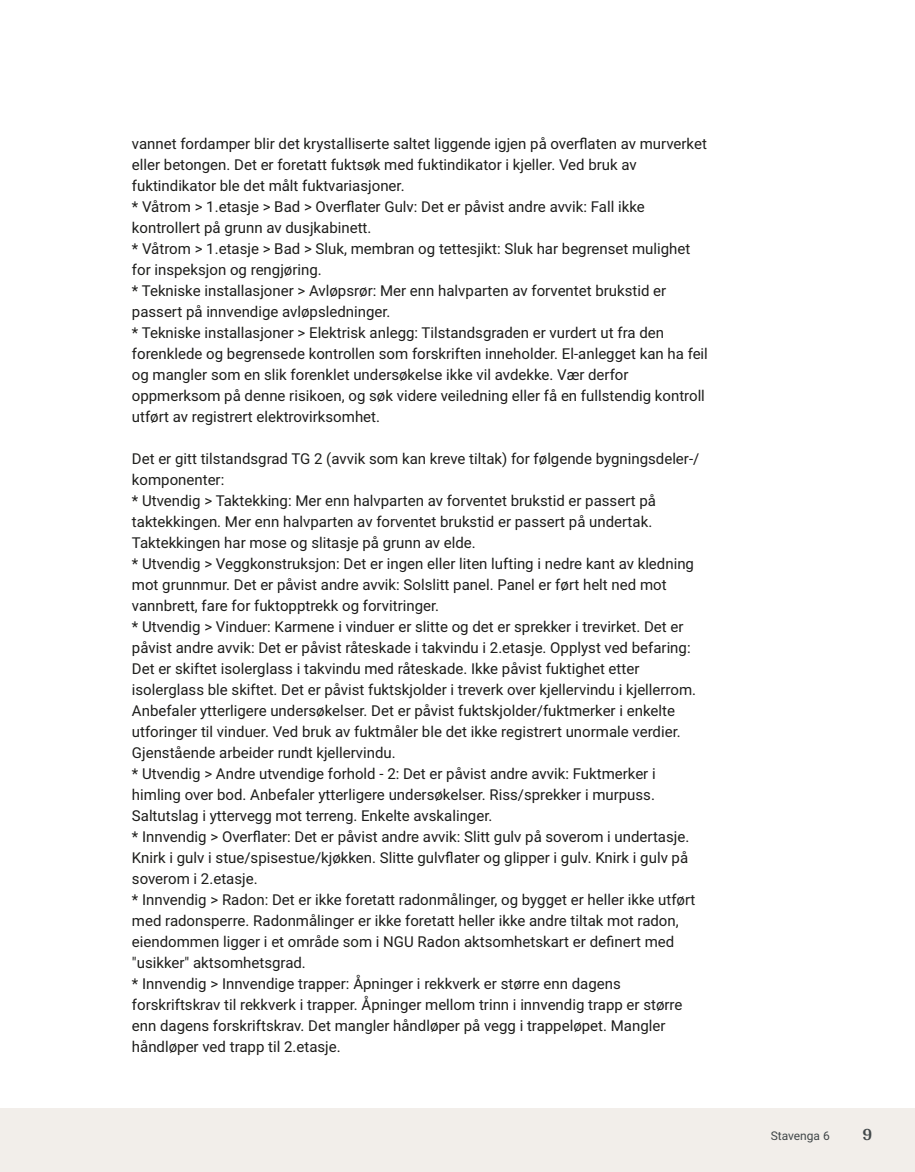
<style>
.page{position:relative;width:915px;height:1172px;background:#fff}
.page>*{position:absolute;margin:0;border:0;box-sizing:border-box;transform-origin:0 0}
.t1{font:700 18px "Arya";color:#414749}
.t2{font:15px/21px "Roboto Vitec";color:#1d1d1b}
.t3{font:12px "Roboto Vitec";color:#414749}
</style>
<div class="page">
<div style="left:0;top:1108px;width:914px;height:64px;background:#f2eeea"></div>
<p class="t2" style="left:132px;top:132px;width:577px">vannet fordamper blir det krystalliserte saltet liggende igjen på overflaten av murverket eller betongen. Det er foretatt fuktsøk med fuktindikator i kjeller. Ved bruk av fuktindikator ble det målt fuktvariasjoner.<br>* Våtrom &gt; 1.etasje &gt; Bad &gt; Overflater Gulv: Det er påvist andre avvik: Fall ikke kontrollert på grunn av dusjkabinett.<br>* Våtrom &gt; 1.etasje &gt; Bad &gt; Sluk, membran og tettesjikt: Sluk har begrenset mulighet for inspeksjon og rengjøring.<br>* Tekniske installasjoner &gt; Avløpsrør: Mer enn halvparten av forventet brukstid er passert på innvendige avløpsledninger.<br>* Tekniske installasjoner &gt; Elektrisk anlegg: Tilstandsgraden er vurdert ut fra den forenklede og begrensede kontrollen som forskriften inneholder. El‑anlegget kan ha feil og mangler som en slik forenklet undersøkelse ikke vil avdekke. Vær derfor oppmerksom på denne risikoen, og søk videre veiledning eller få en fullstendig kontroll utført av registrert elektrovirksomhet.</p>
<p class="t2" style="left:132px;top:447px;width:568px">Det er gitt tilstandsgrad TG 2 (avvik som kan kreve tiltak) for følgende bygningsdeler‑/ komponenter:<br>* Utvendig &gt; Taktekking: Mer enn halvparten av forventet brukstid er passert på taktekkingen. Mer enn halvparten av forventet brukstid er passert på undertak.<br>Taktekkingen har mose og slitasje på grunn av elde.<br>* Utvendig &gt; Veggkonstruksjon: Det er ingen eller liten lufting i nedre kant av kledning mot grunnmur. Det er påvist andre avvik: Solslitt panel. Panel er ført helt ned mot vannbrett, fare for fuktopptrekk og forvitringer.<br>* Utvendig &gt; Vinduer: Karmene i vinduer er slitte og det er sprekker i trevirket. Det er påvist andre avvik: Det er påvist råteskade i takvindu i 2.etasje. Opplyst ved befaring:<br>Det er skiftet isolerglass i takvindu med råteskade. Ikke påvist fuktighet etter isolerglass ble skiftet. Det er påvist fuktskjolder i treverk over kjellervindu i kjellerrom.<br>Anbefaler ytterligere undersøkelser. Det er påvist fuktskjolder/fuktmerker i enkelte utforinger til vinduer. Ved bruk av fuktmåler ble det ikke registrert unormale verdier.<br>Gjenstående arbeider rundt kjellervindu.<br>* Utvendig &gt; Andre utvendige forhold ‑ 2: Det er påvist andre avvik: Fuktmerker i himling over bod. Anbefaler ytterligere undersøkelser. Riss/sprekker i murpuss.<br>Saltutslag i yttervegg mot terreng. Enkelte avskalinger.<br>* Innvendig &gt; Overflater: Det er påvist andre avvik: Slitt gulv på soverom i undertasje.<br>Knirk i gulv i stue/spisestue/kjøkken. Slitte gulvflater og glipper i gulv. Knirk i gulv på soverom i 2.etasje.<br>* Innvendig &gt; Radon: Det er ikke foretatt radonmålinger, og bygget er heller ikke utført med radonsperre. Radonmålinger er ikke foretatt heller ikke andre tiltak mot radon, eiendommen ligger i et område som i NGU Radon aktsomhetskart er definert med "usikker" aktsomhetsgrad.<br>* Innvendig &gt; Innvendige trapper: Åpninger i rekkverk er større enn dagens forskriftskrav til rekkverk i trapper. Åpninger mellom trinn i innvendig trapp er større enn dagens forskriftskrav. Det mangler håndløper på vegg i trappeløpet. Mangler håndløper ved trapp til 2.etasje.</p>
<p class="t3" style="left:770px;top:1127px;width:61px">Stavenga 6</p>
<p class="t1" style="left:862px;top:1123px;width:11px">9</p>
</div>
